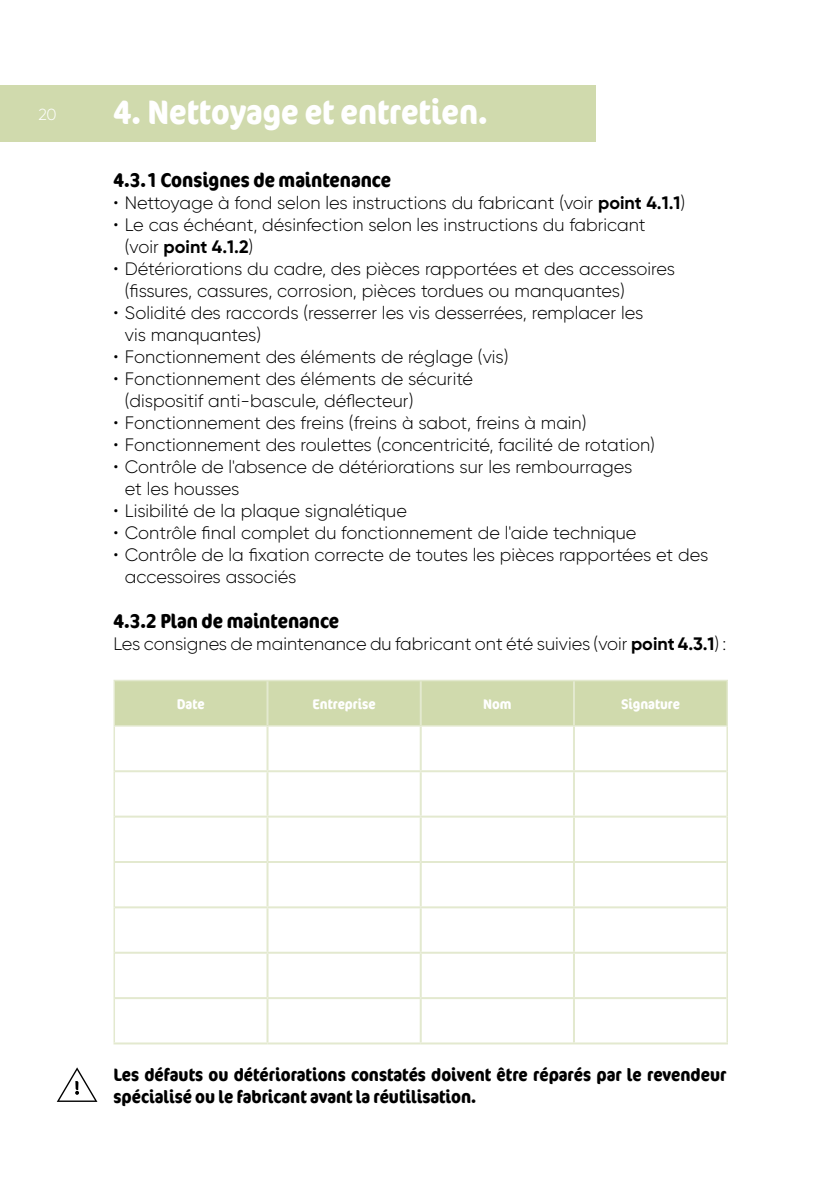
<style>
.page{position:relative;width:840px;height:1191px;background:#fff}
.page>*{position:absolute;margin:0;border:0;box-sizing:border-box;transform-origin:0 0}
.t1{font:700 condensed 34px "Cocon Offc Pro";color:#fff}
.t2{font:700 condensed 20px "Cocon Offc Pro";color:#000}
.t3{font:300 18px/22px "Gilroy";color:#000}
.t4{font:700 condensed 18px/22px "Cocon Offc Pro";color:#000}
.t5{font:300 16px "Gilroy";color:#fff}
.t6{font:700 condensed 14px "Cocon Offc Pro";color:#fff}
.s1{font-weight:700}
</style>
<div class="page">
<div style="left:0;top:85px;width:595px;height:57px;background:#d0daad"></div>
<svg style="left:57px;top:1067px;width:40px;height:35px"></svg>
<div style="left:115px;top:681px;width:611px;height:44px;background:#d0daad"></div>
<hr style="left:113px;top:680px;width:154px;height:1px;background:#e3e9cf">
<hr style="left:113px;top:681px;width:2px;height:44px;background:#e3e9cf">
<hr style="left:267px;top:680px;width:153px;height:1px;background:#e3e9cf">
<hr style="left:420px;top:680px;width:153px;height:1px;background:#e3e9cf">
<hr style="left:573px;top:680px;width:154px;height:1px;background:#e3e9cf">
<hr style="left:726px;top:681px;width:1px;height:44px;background:#e3e9cf">
<hr style="left:113px;top:725px;width:154px;height:1px;background:#e3e9cf">
<hr style="left:267px;top:725px;width:153px;height:1px;background:#e3e9cf">
<hr style="left:420px;top:725px;width:153px;height:1px;background:#e3e9cf">
<hr style="left:573px;top:725px;width:154px;height:1px;background:#e3e9cf">
<hr style="left:266px;top:681px;width:2px;height:44px;background:#e3e9cf">
<hr style="left:419px;top:681px;width:2px;height:44px;background:#e3e9cf">
<hr style="left:572px;top:681px;width:2px;height:44px;background:#e3e9cf">
<hr style="left:113px;top:726px;width:2px;height:45px;background:#e3e9cf">
<hr style="left:726px;top:726px;width:1px;height:45px;background:#e3e9cf">
<hr style="left:113px;top:771px;width:2px;height:45px;background:#e3e9cf">
<hr style="left:726px;top:771px;width:1px;height:45px;background:#e3e9cf">
<hr style="left:113px;top:816px;width:2px;height:46px;background:#e3e9cf">
<hr style="left:726px;top:816px;width:1px;height:46px;background:#e3e9cf">
<hr style="left:113px;top:862px;width:2px;height:45px;background:#e3e9cf">
<hr style="left:726px;top:862px;width:1px;height:45px;background:#e3e9cf">
<hr style="left:113px;top:907px;width:2px;height:45px;background:#e3e9cf">
<hr style="left:726px;top:907px;width:1px;height:45px;background:#e3e9cf">
<hr style="left:113px;top:952px;width:2px;height:46px;background:#e3e9cf">
<hr style="left:726px;top:952px;width:1px;height:46px;background:#e3e9cf">
<hr style="left:113px;top:998px;width:2px;height:44px;background:#e3e9cf">
<hr style="left:726px;top:998px;width:1px;height:44px;background:#e3e9cf">
<hr style="left:266px;top:726px;width:2px;height:44px;background:#e3e9cf">
<hr style="left:419px;top:726px;width:2px;height:44px;background:#e3e9cf">
<hr style="left:572px;top:726px;width:2px;height:44px;background:#e3e9cf">
<hr style="left:115px;top:770px;width:152px;height:2px;background:#e3e9cf">
<hr style="left:267px;top:770px;width:153px;height:2px;background:#e3e9cf">
<hr style="left:266px;top:772px;width:2px;height:43px;background:#e3e9cf">
<hr style="left:420px;top:770px;width:153px;height:2px;background:#e3e9cf">
<hr style="left:419px;top:772px;width:2px;height:43px;background:#e3e9cf">
<hr style="left:573px;top:770px;width:153px;height:2px;background:#e3e9cf">
<hr style="left:572px;top:772px;width:2px;height:43px;background:#e3e9cf">
<hr style="left:115px;top:815px;width:152px;height:2px;background:#e3e9cf">
<hr style="left:267px;top:815px;width:153px;height:2px;background:#e3e9cf">
<hr style="left:266px;top:817px;width:2px;height:44px;background:#e3e9cf">
<hr style="left:420px;top:815px;width:153px;height:2px;background:#e3e9cf">
<hr style="left:419px;top:817px;width:2px;height:44px;background:#e3e9cf">
<hr style="left:573px;top:815px;width:153px;height:2px;background:#e3e9cf">
<hr style="left:572px;top:817px;width:2px;height:44px;background:#e3e9cf">
<hr style="left:115px;top:861px;width:152px;height:2px;background:#e3e9cf">
<hr style="left:267px;top:861px;width:153px;height:2px;background:#e3e9cf">
<hr style="left:266px;top:863px;width:2px;height:43px;background:#e3e9cf">
<hr style="left:420px;top:861px;width:153px;height:2px;background:#e3e9cf">
<hr style="left:419px;top:863px;width:2px;height:43px;background:#e3e9cf">
<hr style="left:573px;top:861px;width:153px;height:2px;background:#e3e9cf">
<hr style="left:572px;top:863px;width:2px;height:43px;background:#e3e9cf">
<hr style="left:115px;top:906px;width:152px;height:2px;background:#e3e9cf">
<hr style="left:267px;top:906px;width:153px;height:2px;background:#e3e9cf">
<hr style="left:266px;top:908px;width:2px;height:43px;background:#e3e9cf">
<hr style="left:420px;top:906px;width:153px;height:2px;background:#e3e9cf">
<hr style="left:419px;top:908px;width:2px;height:43px;background:#e3e9cf">
<hr style="left:573px;top:906px;width:153px;height:2px;background:#e3e9cf">
<hr style="left:572px;top:908px;width:2px;height:43px;background:#e3e9cf">
<hr style="left:115px;top:951px;width:152px;height:2px;background:#e3e9cf">
<hr style="left:267px;top:951px;width:153px;height:2px;background:#e3e9cf">
<hr style="left:266px;top:953px;width:2px;height:44px;background:#e3e9cf">
<hr style="left:420px;top:951px;width:153px;height:2px;background:#e3e9cf">
<hr style="left:419px;top:953px;width:2px;height:44px;background:#e3e9cf">
<hr style="left:573px;top:951px;width:153px;height:2px;background:#e3e9cf">
<hr style="left:572px;top:953px;width:2px;height:44px;background:#e3e9cf">
<hr style="left:115px;top:997px;width:152px;height:2px;background:#e3e9cf">
<hr style="left:267px;top:997px;width:153px;height:2px;background:#e3e9cf">
<hr style="left:266px;top:999px;width:2px;height:43px;background:#e3e9cf">
<hr style="left:420px;top:997px;width:153px;height:2px;background:#e3e9cf">
<hr style="left:419px;top:999px;width:2px;height:43px;background:#e3e9cf">
<hr style="left:573px;top:997px;width:153px;height:2px;background:#e3e9cf">
<hr style="left:572px;top:999px;width:2px;height:43px;background:#e3e9cf">
<hr style="left:113px;top:1042px;width:154px;height:2px;background:#e3e9cf">
<hr style="left:267px;top:1042px;width:153px;height:2px;background:#e3e9cf">
<hr style="left:420px;top:1042px;width:153px;height:2px;background:#e3e9cf">
<hr style="left:573px;top:1042px;width:154px;height:2px;background:#e3e9cf">
<p class="t5" style="left:38px;top:104px;width:20px">20</p>
<h1 class="t1" style="left:113px;top:88px;width:375px">4. Nettoyage et entretien.</h1>
<p class="t2" style="left:113px;top:165px;width:279px">4.3.1 Consignes de maintenance</p>
<p class="t3" style="left:113px;top:191px;width:573px">• Nettoyage à fond selon les instructions du fabricant (voir <span class="s1">point 4.1.1</span>)</p>
<p class="t3" style="left:125px;top:213px;width:522px;text-indent:-11px">• Le cas échéant, désinfection selon les instructions du fabricant (voir <span class="s1">point 4.1.2</span>)</p>
<p class="t3" style="left:125px;top:257px;width:551px;text-indent:-11px">• Détériorations du cadre, des pièces rapportées et des accessoires (fissures, cassures, corrosion, pièces tordues ou manquantes)</p>
<p class="t3" style="left:125px;top:301px;width:519px;text-indent:-11px">• Solidité des raccords (resserrer les vis desserrées, remplacer les vis manquantes)</p>
<p class="t3" style="left:113px;top:345px;width:396px">• Fonctionnement des éléments de réglage (vis)</p>
<p class="t3" style="left:125px;top:367px;width:349px;text-indent:-11px">• Fonctionnement des éléments de sécurité (dispositif anti-bascule, déflecteur)</p>
<p class="t3" style="left:113px;top:411px;width:474px">• Fonctionnement des freins (freins à sabot, freins à main)</p>
<p class="t3" style="left:113px;top:433px;width:542px">• Fonctionnement des roulettes (concentricité, facilité de rotation)</p>
<p class="t3" style="left:125px;top:455px;width:508px;text-indent:-11px">• Contrôle de l'absence de détériorations sur les rembourrages et les housses</p>
<p class="t3" style="left:113px;top:499px;width:295px">• Lisibilité de la plaque signalétique</p>
<p class="t3" style="left:113px;top:521px;width:524px">• Contrôle final complet du fonctionnement de l'aide technique</p>
<p class="t3" style="left:125px;top:543px;width:584px;text-indent:-11px">• Contrôle de la fixation correcte de toutes les pièces rapportées et des accessoires associés</p>
<p class="t2" style="left:113px;top:606px;width:227px">4.3.2 Plan de maintenance</p>
<p class="t3" style="left:113px;top:632px;width:614px">Les consignes de maintenance du fabricant ont été suivies (voir <span class="s1">point 4.3.1</span>) :</p>
<p class="t6" style="left:177px;top:694px;width:29px">Date</p>
<p class="t6" style="left:312px;top:694px;width:65px">Entreprise</p>
<p class="t6" style="left:483px;top:694px;width:30px">Nom</p>
<p class="t6" style="left:620px;top:694px;width:60px">Signature</p>
<p class="t4" style="left:113px;top:1062px;width:614px">Les défauts ou détériorations constatés doivent être réparés par le revendeur spécialisé ou le fabricant avant la réutilisation.</p>
</div>
